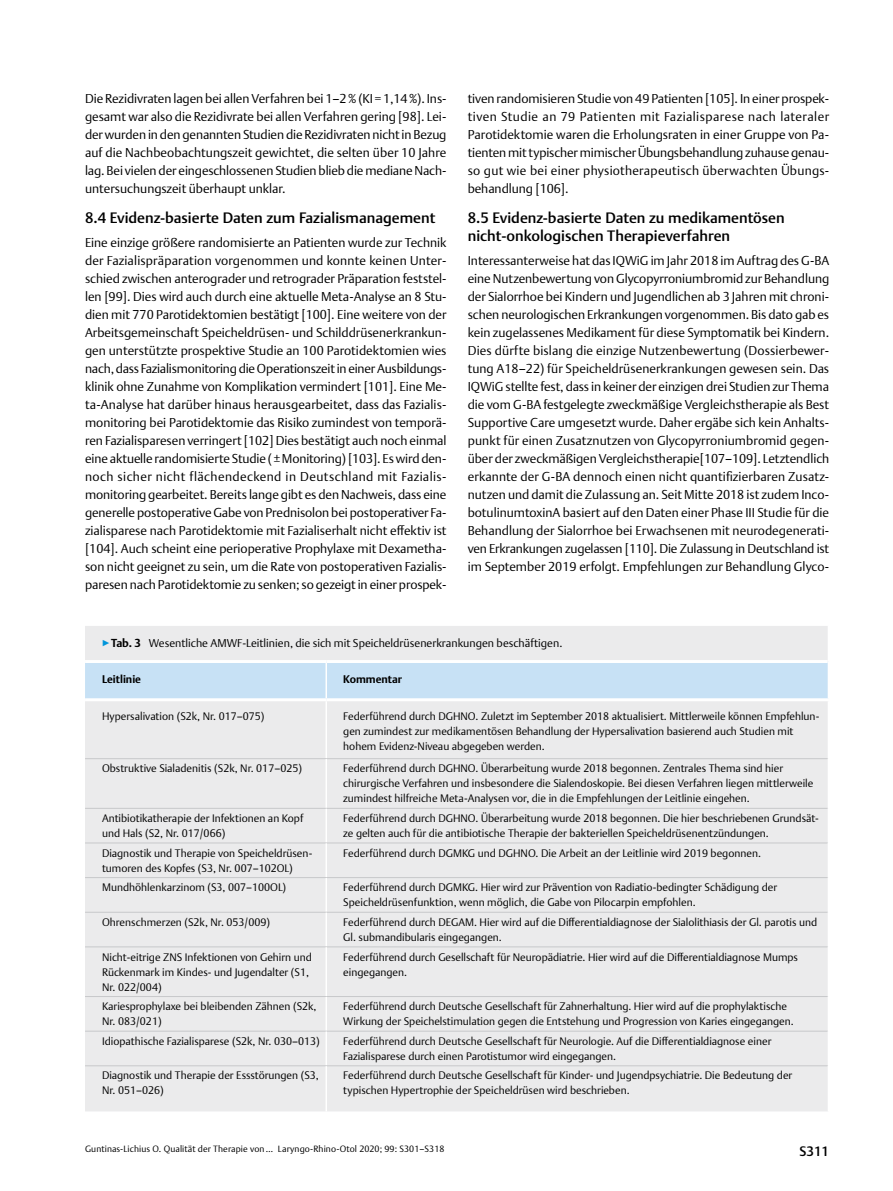
<style>
.page{position:relative;width:893px;height:1191px;background:#fff}
.page>*{position:absolute;margin:0;border:0;box-sizing:border-box;transform-origin:0 0}
.t1{font:500 15px/18px "Thieme Argo 2011";color:#000}
.t2{font:500 13.5px "Thieme Argo 2011";color:#000}
.t3{font:300 12.75px/18px "Thieme Argo 2011";color:#000;text-align:justify}
.t4{font:300 11.25px "Thieme Argo 2011";color:#000}
.t5{font:300 10.8px/15px "Thieme Argo 2011";color:#000}
.t6{font:700 10.8px "Thieme Argo 2011";color:#000}
.t7{font:300 9px "Thieme Argo 2011";letter-spacing:.01em;color:#000}
.s1{color:#0095da}
.s2{font-weight:700}
</style>
<div class="page">
<div style="left:85px;top:626px;width:743px;height:485px;background:#ebebec"></div>
<div style="left:85px;top:663px;width:743px;height:35px;background:#c7e1f5"></div>
<hr style="left:85px;top:660px;width:241px;height:3px;background:#fff">
<hr style="left:85px;top:698px;width:241px;height:3px;background:#fff">
<hr style="left:326px;top:660px;width:502px;height:3px;background:#fff">
<hr style="left:326px;top:698px;width:503px;height:3px;background:#fff">
<hr style="left:326px;top:663px;width:1px;height:35px;background:#fff">
<hr style="left:326px;top:701px;width:1px;height:57px;background:#fff">
<hr style="left:85px;top:758px;width:241px;height:1px;background:#c7c8ca">
<hr style="left:326px;top:758px;width:502px;height:1px;background:#c7c8ca">
<hr style="left:326px;top:759px;width:1px;height:49px;background:#fff">
<hr style="left:85px;top:808px;width:241px;height:1px;background:#c7c8ca">
<hr style="left:326px;top:808px;width:502px;height:1px;background:#c7c8ca">
<hr style="left:326px;top:808px;width:1px;height:34px;background:#fff">
<hr style="left:85px;top:842px;width:241px;height:1px;background:#c7c8ca">
<hr style="left:326px;top:842px;width:502px;height:1px;background:#c7c8ca">
<hr style="left:326px;top:843px;width:1px;height:34px;background:#fff">
<hr style="left:85px;top:877px;width:241px;height:1px;background:#c7c8ca">
<hr style="left:326px;top:877px;width:502px;height:1px;background:#c7c8ca">
<hr style="left:326px;top:878px;width:1px;height:34px;background:#fff">
<hr style="left:85px;top:912px;width:241px;height:1px;background:#c7c8ca">
<hr style="left:326px;top:912px;width:502px;height:1px;background:#c7c8ca">
<hr style="left:326px;top:912px;width:1px;height:34px;background:#fff">
<hr style="left:85px;top:946px;width:241px;height:1px;background:#c7c8ca">
<hr style="left:326px;top:946px;width:502px;height:1px;background:#c7c8ca">
<hr style="left:326px;top:947px;width:1px;height:49px;background:#fff">
<hr style="left:85px;top:996px;width:241px;height:1px;background:#c7c8ca">
<hr style="left:326px;top:996px;width:502px;height:1px;background:#c7c8ca">
<hr style="left:326px;top:997px;width:1px;height:33px;background:#fff">
<hr style="left:85px;top:1030px;width:241px;height:1px;background:#c7c8ca">
<hr style="left:326px;top:1030px;width:502px;height:1px;background:#c7c8ca">
<hr style="left:326px;top:1031px;width:1px;height:34px;background:#fff">
<hr style="left:85px;top:1065px;width:241px;height:1px;background:#c7c8ca">
<hr style="left:326px;top:1065px;width:502px;height:1px;background:#c7c8ca">
<hr style="left:326px;top:1066px;width:1px;height:45px;background:#fff">
<p class="t3" style="left:85px;top:89px;width:363px">Die Rezidivraten lagen bei allen Verfahren bei 1–2% (KI=1,14%). Ins&shy;gesamt war also die Rezidivrate bei allen Verfahren gering [98]. Lei&shy;der wurden in den genannten Studien die Rezidivraten nicht in Bezug auf die Nachbeobachtungszeit gewichtet, die selten über 10 Jahre lag. Bei vielen der eingeschlossenen Studien blieb die mediane Nach&shy;untersuchungszeit überhaupt unklar.</p>
<p class="t1" style="left:85px;top:208px;width:352px">8.4 Evidenz-basierte Daten zum Fazialismanagement</p>
<p class="t3" style="left:85px;top:233px;width:363px">Eine einzige größere randomisierte an Patienten wurde zur Technik der Fazialispräparation vorgenommen und konnte keinen Unter&shy;schied zwischen anterograder und retrograder Präparation feststel&shy;len [99]. Dies wird auch durch eine aktuelle Meta-Analyse an 8 Stu&shy;dien mit 770 Parotidektomien bestätigt [100]. Eine weitere von der Arbeitsgemeinschaft Speicheldrüsen- und Schilddrüsenerkrankun&shy;gen unterstützte prospektive Studie an 100 Parotidektomien wies nach, dass Fazialismonitoring die Operationszeit in einer Ausbildungs&shy;klinik ohne Zunahme von Komplikation vermindert [101]. Eine Me&shy;ta-Analyse hat darüber hinaus herausgearbeitet, dass das Fazialis&shy;monitoring bei Parotidektomie das Risiko zumindest von temporä&shy;ren Fazialisparesen verringert [102] Dies bestätigt auch noch einmal eine aktuelle randomisierte Studie (±Monitoring) [103]. Es wird den&shy;noch sicher nicht flächendeckend in Deutschland mit Fazialis&shy;monitoring gearbeitet. Bereits lange gibt es den Nachweis, dass eine generelle postoperative Gabe von Prednisolon bei postoperativer Fa&shy;zialisparese nach Parotidektomie mit Fazialiserhalt nicht effektiv ist [104]. Auch scheint eine perioperative Prophylaxe mit Dexametha&shy;son nicht geeignet zu sein, um die Rate von postoperativen Fazialis&shy;paresen nach Parotidektomie zu senken; so gezeigt in einer prospek-</p>
<p class="t3" style="left:468px;top:89px;width:363px">tiven randomisieren Studie von 49 Patienten [105]. In einer prospek&shy;tiven Studie an 79 Patienten mit Fazialisparese nach lateraler Parotidektomie waren die Erholungsraten in einer Gruppe von Pa&shy;tienten mit typischer mimischer Übungsbehandlung zuhause genau&shy;so gut wie bei einer physiotherapeutisch überwachten Übungs&shy;behandlung [106].</p>
<p class="t1" style="left:468px;top:208px;width:319px">8.5 Evidenz-basierte Daten zu medikamentösen nicht-onkologischen Therapieverfahren</p>
<p class="t3" style="left:468px;top:251px;width:363px">Interessanterweise hat das IQWiG im Jahr 2018 im Auftrag des G-BA eine Nutzenbewertung von Glycopyrroniumbromid zur Behandlung der Sialorrhoe bei Kindern und Jugendlichen ab 3 Jahren mit chroni&shy;schen neurologischen Erkrankungen vorgenommen. Bis dato gab es kein zugelassenes Medikament für diese Symptomatik bei Kindern.<br>Dies dürfte bislang die einzige Nutzenbewertung (Dossierbewer&shy;tung A18–22) für Speicheldrüsenerkrankungen gewesen sein. Das IQWiG stellte fest, dass in keiner der einzigen drei Studien zur Thema die vom G-BA festgelegte zweckmäßige Vergleichstherapie als Best Supportive Care umgesetzt wurde. Daher ergäbe sich kein Anhalts&shy;punkt für einen Zusatznutzen von Glycopyrroniumbromid gegen&shy;über der zweckmäßigen Vergleichstherapie[107–109]. Letztendlich erkannte der G-BA dennoch einen nicht quantifizierbaren Zusatz&shy;nutzen und damit die Zulassung an. Seit Mitte 2018 ist zudem Inco&shy;botulinumtoxinA basiert auf den Daten einer Phase III Studie für die Behandlung der Sialorrhoe bei Erwachsenen mit neurodegenerati&shy;ven Erkrankungen zugelassen [110]. Die Zulassung in Deutschland ist im September 2019 erfolgt. Empfehlungen zur Behandlung Glyco-</p>
<p class="t4" style="left:102px;top:635px;width:462px"><span class="s1">▶</span><span class="s2">Tab. 3</span> Wesentliche AMWF-Leitlinien, die sich mit Speicheldrüsenerkrankungen beschäftigen.</p>
<p class="t6" style="left:102px;top:671px;width:41px">Leitlinie</p>
<p class="t6" style="left:343px;top:671px;width:60px">Kommentar</p>
<p class="t5" style="left:102px;top:708px;width:164px">Hypersalivation (S2k, Nr. 017–075)</p>
<p class="t5" style="left:343px;top:708px;width:478px">Federführend durch DGHNO. Zuletzt im September 2018 aktualisiert. Mittlerweile können Empfehlun&shy;gen zumindest zur medikamentösen Behandlung der Hypersalivation basierend auch Studien mit hohem Evidenz-Niveau abgegeben werden.</p>
<p class="t5" style="left:102px;top:760px;width:201px">Obstruktive Sialadenitis (S2k, Nr. 017–025)</p>
<p class="t5" style="left:343px;top:760px;width:472px">Federführend durch DGHNO. Überarbeitung wurde 2018 begonnen. Zentrales Thema sind hier chirurgische Verfahren und insbesondere die Sialendoskopie. Bei diesen Verfahren liegen mittlerweile zumindest hilfreiche Meta-Analysen vor, die in die Empfehlungen der Leitlinie eingehen.</p>
<p class="t5" style="left:102px;top:810px;width:203px">Antibiotikatherapie der Infektionen an Kopf und Hals (S2, Nr. 017/066)</p>
<p class="t5" style="left:343px;top:810px;width:477px">Federführend durch DGHNO. Überarbeitung wurde 2018 begonnen. Die hier beschriebenen Grundsät&shy;ze gelten auch für die antibiotische Therapie der bakteriellen Speicheldrüsenentzündungen.</p>
<p class="t5" style="left:102px;top:845px;width:212px">Diagnostik und Therapie von Speicheldrüsen&shy;tumoren des Kopfes (S3, Nr. 007–102OL)</p>
<p class="t5" style="left:343px;top:845px;width:419px">Federführend durch DGMKG und DGHNO. Die Arbeit an der Leitlinie wird 2019 begonnen.</p>
<p class="t5" style="left:102px;top:879px;width:186px">Mundhöhlenkarzinom (S3, 007–100OL)</p>
<p class="t5" style="left:343px;top:879px;width:435px">Federführend durch DGMKG. Hier wird zur Prävention von Radiatio-bedingter Schädigung der<br>Speicheldrüsenfunktion, wenn möglich, die Gabe von Pilocarpin empfohlen.</p>
<p class="t5" style="left:102px;top:914px;width:170px">Ohrenschmerzen (S2k, Nr. 053/009)</p>
<p class="t5" style="left:343px;top:914px;width:475px">Federführend durch DEGAM. Hier wird auf die Differentialdiagnose der Sialolithiasis der Gl. parotis und<br>Gl. submandibularis eingegangen.</p>
<p class="t5" style="left:102px;top:949px;width:211px">Nicht-eitrige ZNS Infektionen von Gehirn und<br>Rückenmark im Kindes- und Jugendalter (S1,<br>Nr. 022/004)</p>
<p class="t5" style="left:343px;top:949px;width:456px">Federführend durch Gesellschaft für Neuropädiatrie. Hier wird auf die Differentialdiagnose Mumps eingegangen.</p>
<p class="t5" style="left:102px;top:998px;width:216px">Kariesprophylaxe bei bleibenden Zähnen (S2k,<br>Nr. 083/021)</p>
<p class="t5" style="left:343px;top:998px;width:452px">Federführend durch Deutsche Gesellschaft für Zahnerhaltung. Hier wird auf die prophylaktische<br>Wirkung der Speichelstimulation gegen die Entstehung und Progression von Karies eingegangen.</p>
<p class="t5" style="left:102px;top:1033px;width:219px">Idiopathische Fazialisparese (S2k, Nr. 030–013)</p>
<p class="t5" style="left:343px;top:1033px;width:430px">Federführend durch Deutsche Gesellschaft für Neurologie. Auf die Differentialdiagnose einer<br>Fazialisparese durch einen Parotistumor wird eingegangen.</p>
<p class="t5" style="left:102px;top:1067px;width:218px">Diagnostik und Therapie der Essstörungen (S3,<br>Nr. 051–026)</p>
<p class="t5" style="left:343px;top:1067px;width:451px">Federführend durch Deutsche Gesellschaft für Kinder- und Jugendpsychiatrie. Die Bedeutung der typischen Hypertrophie der Speicheldrüsen wird beschrieben.</p>
<p class="t7" style="left:85px;top:1143px;width:361px">Guntinas-Lichius O. Qualität der Therapie von … Laryngo-Rhino-Otol 2020; 99: S301–S318</p>
<p class="t2" style="left:799px;top:1142px;width:31px">S311</p>
</div>
